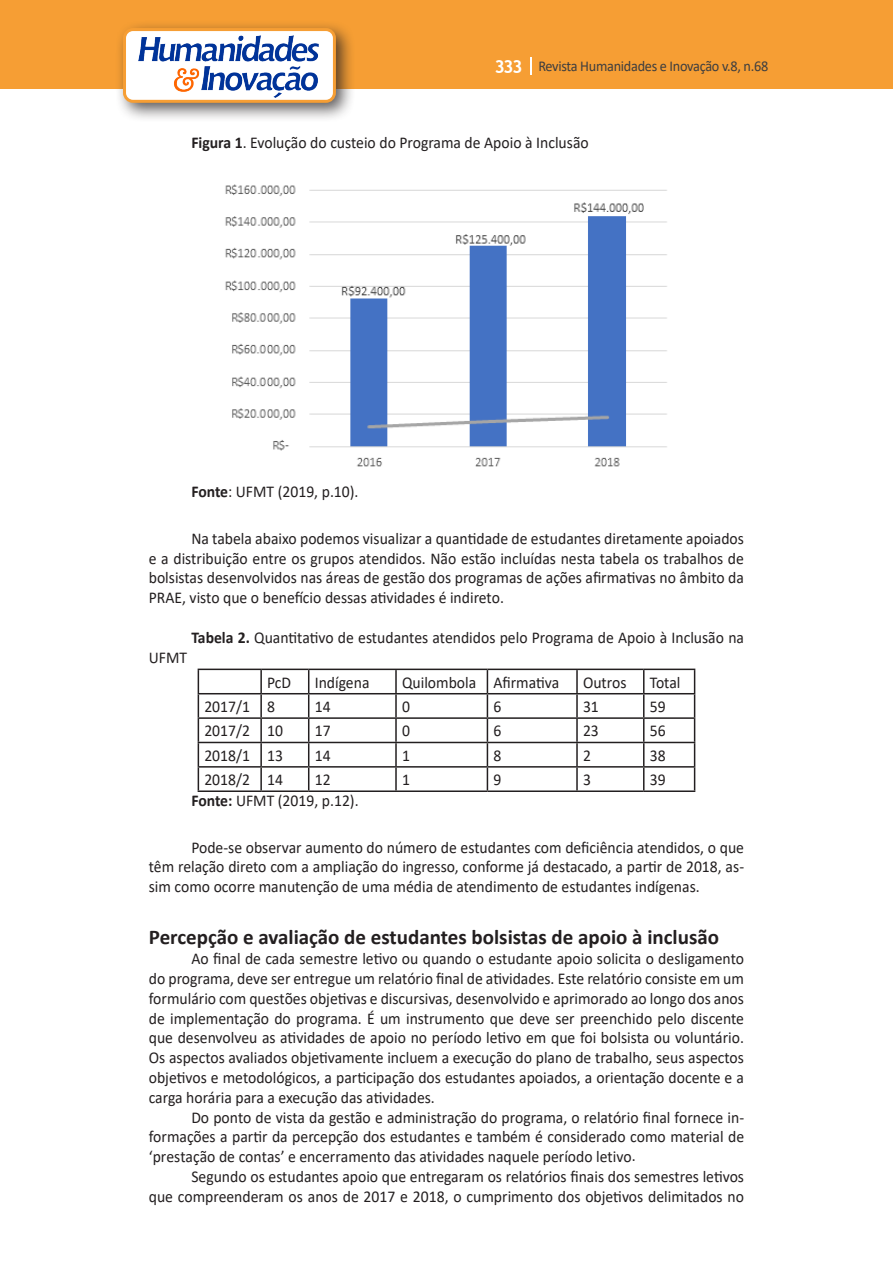
<style>
.page{position:relative;width:893px;height:1263px;background:#fff}
.page>*{position:absolute;margin:0;border:0;box-sizing:border-box;transform-origin:0 0}
.Titulo_2{font:700 21px "Calibri";color:#231f20}
.Texto{font:16.5px/19.8px "Calibri";color:#231f20;text-align:justify;scale:.95 1}
.t1{font:15px "Calibri";letter-spacing:-.02em;color:#3e3e3f;scale:.95 1}
.s1{font-family:"Trebuchet MS";font-weight:700;font-size:18px;color:#fff}
.s2{font-weight:700}
</style>
<div class="page">
<div style="left:0;top:0;width:893px;height:88px;background:#f69e34"></div>
<svg style="left:530px;top:57px;width:2px;height:18px"></svg>
<div style="left:115px;top:20px;width:241px;height:103px;background:#231f20;opacity:.75"></div>
<div style="left:125px;top:30px;width:209px;height:71px;background:#fff;border-radius:9px"></div>
<img style="left:138px;top:35px;width:181px;height:62px">
<div style="left:123px;top:28px;width:213px;height:75px;border:3px solid #f69e34;border-radius:9px"></div>
<img style="left:225px;top:184px;width:442px;height:283px">
<hr style="left:198px;top:669px;width:63px;height:1px;background:#231f20">
<hr style="left:261px;top:669px;width:48px;height:1px;background:#231f20">
<hr style="left:260px;top:670px;width:2px;height:23px;background:#231f20">
<hr style="left:309px;top:669px;width:87px;height:1px;background:#231f20">
<hr style="left:396px;top:669px;width:91px;height:1px;background:#231f20">
<hr style="left:395px;top:670px;width:2px;height:23px;background:#231f20">
<hr style="left:487px;top:669px;width:90px;height:1px;background:#231f20">
<hr style="left:577px;top:669px;width:67px;height:1px;background:#231f20">
<hr style="left:576px;top:670px;width:2px;height:23px;background:#231f20">
<hr style="left:644px;top:669px;width:51px;height:1px;background:#231f20">
<hr style="left:198px;top:693px;width:63px;height:1px;background:#231f20">
<hr style="left:261px;top:693px;width:48px;height:1px;background:#231f20">
<hr style="left:260px;top:694px;width:2px;height:23px;background:#231f20">
<hr style="left:309px;top:693px;width:87px;height:1px;background:#231f20">
<hr style="left:396px;top:693px;width:91px;height:1px;background:#231f20">
<hr style="left:395px;top:694px;width:2px;height:23px;background:#231f20">
<hr style="left:487px;top:693px;width:90px;height:1px;background:#231f20">
<hr style="left:577px;top:693px;width:67px;height:1px;background:#231f20">
<hr style="left:576px;top:694px;width:2px;height:23px;background:#231f20">
<hr style="left:644px;top:693px;width:51px;height:1px;background:#231f20">
<hr style="left:198px;top:717px;width:63px;height:2px;background:#231f20">
<hr style="left:261px;top:717px;width:48px;height:2px;background:#231f20">
<hr style="left:260px;top:719px;width:2px;height:23px;background:#231f20">
<hr style="left:309px;top:717px;width:87px;height:2px;background:#231f20">
<hr style="left:396px;top:717px;width:91px;height:2px;background:#231f20">
<hr style="left:395px;top:719px;width:2px;height:23px;background:#231f20">
<hr style="left:487px;top:717px;width:90px;height:2px;background:#231f20">
<hr style="left:577px;top:717px;width:67px;height:2px;background:#231f20">
<hr style="left:576px;top:719px;width:2px;height:23px;background:#231f20">
<hr style="left:644px;top:717px;width:51px;height:2px;background:#231f20">
<hr style="left:198px;top:742px;width:63px;height:1px;background:#231f20">
<hr style="left:261px;top:742px;width:48px;height:1px;background:#231f20">
<hr style="left:260px;top:743px;width:2px;height:23px;background:#231f20">
<hr style="left:309px;top:742px;width:87px;height:1px;background:#231f20">
<hr style="left:396px;top:742px;width:91px;height:1px;background:#231f20">
<hr style="left:395px;top:743px;width:2px;height:23px;background:#231f20">
<hr style="left:487px;top:742px;width:90px;height:1px;background:#231f20">
<hr style="left:577px;top:742px;width:67px;height:1px;background:#231f20">
<hr style="left:576px;top:743px;width:2px;height:23px;background:#231f20">
<hr style="left:644px;top:742px;width:51px;height:1px;background:#231f20">
<hr style="left:198px;top:766px;width:63px;height:2px;background:#231f20">
<svg style="left:198px;top:670px;width:1px;height:120px"></svg>
<hr style="left:261px;top:766px;width:48px;height:2px;background:#231f20">
<hr style="left:260px;top:768px;width:2px;height:22px;background:#231f20">
<hr style="left:309px;top:766px;width:87px;height:2px;background:#231f20">
<svg style="left:308px;top:670px;width:1px;height:120px"></svg>
<hr style="left:396px;top:766px;width:91px;height:2px;background:#231f20">
<hr style="left:395px;top:768px;width:2px;height:22px;background:#231f20">
<hr style="left:487px;top:766px;width:90px;height:2px;background:#231f20">
<svg style="left:487px;top:670px;width:1px;height:120px"></svg>
<hr style="left:577px;top:766px;width:67px;height:2px;background:#231f20">
<hr style="left:576px;top:768px;width:2px;height:22px;background:#231f20">
<hr style="left:644px;top:766px;width:51px;height:2px;background:#231f20">
<svg style="left:643px;top:670px;width:1px;height:120px"></svg>
<svg style="left:694px;top:670px;width:1px;height:120px"></svg>
<hr style="left:198px;top:790px;width:63px;height:2px;background:#231f20">
<hr style="left:261px;top:790px;width:48px;height:2px;background:#231f20">
<hr style="left:309px;top:790px;width:87px;height:2px;background:#231f20">
<hr style="left:396px;top:790px;width:91px;height:2px;background:#231f20">
<hr style="left:487px;top:790px;width:90px;height:2px;background:#231f20">
<hr style="left:577px;top:790px;width:67px;height:2px;background:#231f20">
<hr style="left:644px;top:790px;width:51px;height:2px;background:#231f20">
<p class="t1" style="left:495px;top:56px;width:290px"><span class="s1">333</span> Revista Humanidades e Inovação v.8, n.68</p>
<p class="Texto" style="left:191px;top:133px;width:420px"><span class="s2">Figura 1</span>. Evolução do custeio do Programa de Apoio à Inclusão</p>
<p class="Texto" style="left:191px;top:481px;width:177px"><span class="s2">Fonte</span>: UFMT (2019, p.10).</p>
<p class="Texto" style="left:149px;top:528px;width:628px;text-indent:43px">Na tabela abaixo podemos visualizar a quantidade de estudantes diretamente apoiados e a distribuição entre os grupos atendidos. Não estão incluídas nesta tabela os trabalhos de bolsistas desenvolvidos nas áreas de gestão dos programas de ações afirmativas no âmbito da PRAE, visto que o benefício dessas atividades é indireto.</p>
<p class="Texto" style="left:191px;top:627px;width:583px"><span class="s2">Tabela 2.</span> Quantitativo de estudantes atendidos pelo Programa de Apoio à Inclusão na</p>
<p class="Texto" style="left:149px;top:647px;width:42px">UFMT</p>
<p class="Texto" style="left:267px;top:672px;width:27px">PcD</p>
<p class="Texto" style="left:315px;top:672px;width:59px">Indígena</p>
<p class="Texto" style="left:402px;top:672px;width:80px">Quilombola</p>
<p class="Texto" style="left:493px;top:672px;width:71px">Afirmativa</p>
<p class="Texto" style="left:583px;top:672px;width:47px">Outros</p>
<p class="Texto" style="left:650px;top:672px;width:34px">Total</p>
<p class="Texto" style="left:204px;top:696px;width:50px">2017/1</p>
<p class="Texto" style="left:267px;top:696px;width:10px">8</p>
<p class="Texto" style="left:315px;top:696px;width:18px">14</p>
<p class="Texto" style="left:402px;top:696px;width:10px">0</p>
<p class="Texto" style="left:493px;top:696px;width:10px">6</p>
<p class="Texto" style="left:583px;top:696px;width:18px">31</p>
<p class="Texto" style="left:650px;top:696px;width:18px">59</p>
<p class="Texto" style="left:204px;top:721px;width:50px">2017/2</p>
<p class="Texto" style="left:267px;top:721px;width:18px">10</p>
<p class="Texto" style="left:315px;top:721px;width:18px">17</p>
<p class="Texto" style="left:402px;top:721px;width:10px">0</p>
<p class="Texto" style="left:493px;top:721px;width:10px">6</p>
<p class="Texto" style="left:583px;top:721px;width:18px">23</p>
<p class="Texto" style="left:650px;top:721px;width:18px">56</p>
<p class="Texto" style="left:204px;top:745px;width:50px">2018/1</p>
<p class="Texto" style="left:267px;top:745px;width:18px">13</p>
<p class="Texto" style="left:315px;top:745px;width:18px">14</p>
<p class="Texto" style="left:402px;top:745px;width:10px">1</p>
<p class="Texto" style="left:493px;top:745px;width:10px">8</p>
<p class="Texto" style="left:583px;top:745px;width:10px">2</p>
<p class="Texto" style="left:650px;top:745px;width:18px">38</p>
<p class="Texto" style="left:204px;top:769px;width:50px">2018/2</p>
<p class="Texto" style="left:267px;top:769px;width:18px">14</p>
<p class="Texto" style="left:315px;top:769px;width:18px">12</p>
<p class="Texto" style="left:402px;top:769px;width:10px">1</p>
<p class="Texto" style="left:493px;top:769px;width:10px">9</p>
<p class="Texto" style="left:583px;top:769px;width:10px">3</p>
<p class="Texto" style="left:650px;top:769px;width:18px">39</p>
<p class="Texto" style="left:191px;top:790px;width:178px"><span class="s2">Fonte:</span> UFMT (2019, p.12).</p>
<p class="Texto" style="left:149px;top:837px;width:628px;text-indent:43px">Pode-se observar aumento do número de estudantes com deficiência atendidos, o que têm relação direto com a ampliação do ingresso, conforme já destacado, a partir de 2018, as&shy;sim como ocorre manutenção de uma média de atendimento de estudantes indígenas.</p>
<p class="Titulo_2" style="left:149px;top:922px;width:572px">Percepção e avaliação de estudantes bolsistas de apoio à inclusão</p>
<p class="Texto" style="left:149px;top:948px;width:628px;text-indent:43px">Ao final de cada semestre letivo ou quando o estudante apoio solicita o desligamento do programa, deve ser entregue um relatório final de atividades. Este relatório consiste em um formulário com questões objetivas e discursivas, desenvolvido e aprimorado ao longo dos anos de implementação do programa. É um instrumento que deve ser preenchido pelo discente que desenvolveu as atividades de apoio no período letivo em que foi bolsista ou voluntário.<br>Os aspectos avaliados objetivamente incluem a execução do plano de trabalho, seus aspectos objetivos e metodológicos, a participação dos estudantes apoiados, a orientação docente e a carga horária para a execução das atividades.</p>
<p class="Texto" style="left:149px;top:1107px;width:628px;text-indent:43px">Do ponto de vista da gestão e administração do programa, o relatório final fornece in&shy;formações a partir da percepção dos estudantes e também é considerado como material de ‘prestação de contas’ e encerramento das atividades naquele período letivo.</p>
<p class="Texto" style="left:149px;top:1166px;width:628px;text-align:right">Segundo os estudantes apoio que entregaram os relatórios finais dos semestres letivos<br>que compreenderam os anos de 2017 e 2018, o cumprimento dos objetivos delimitados no</p>
</div>
